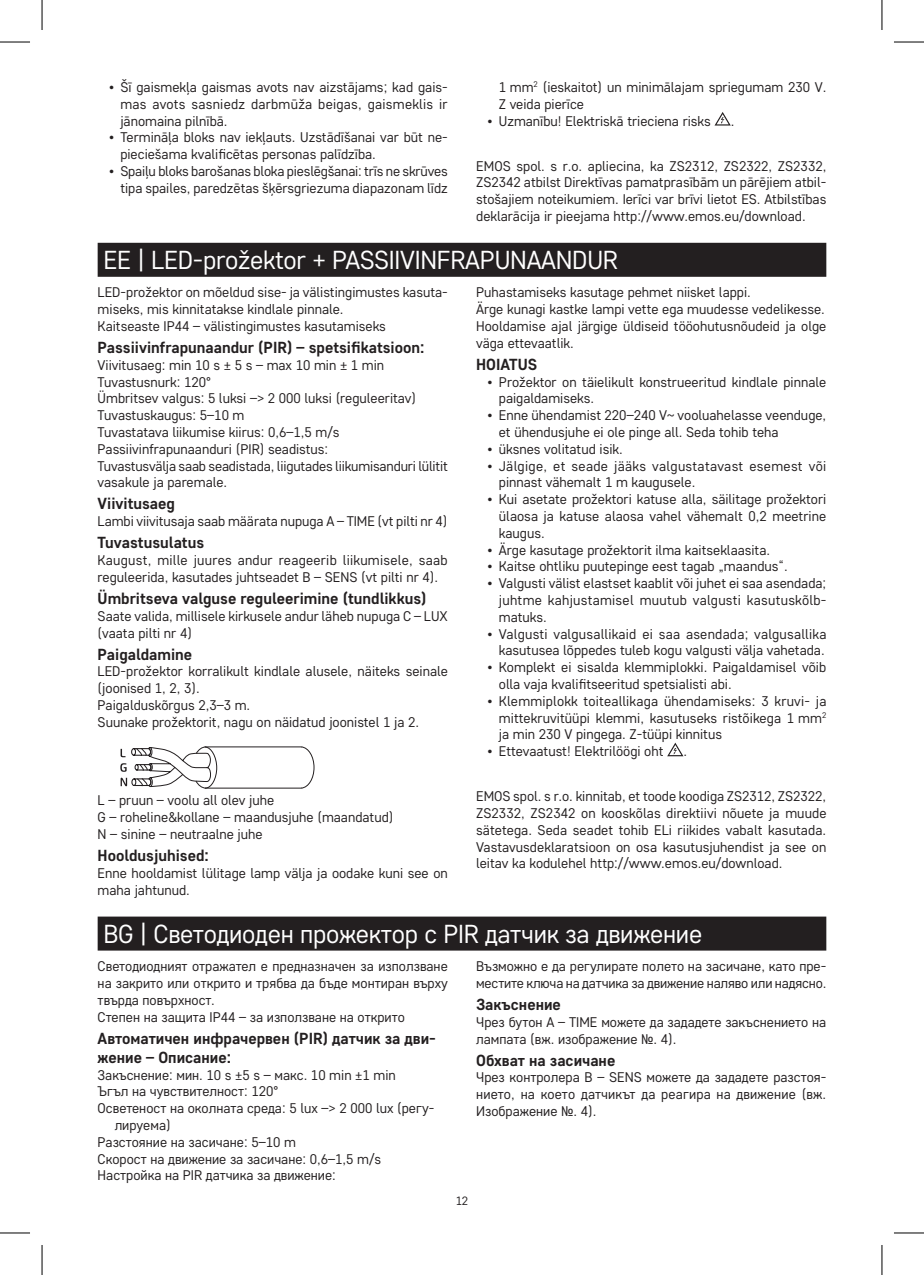
<style>
.page{position:relative;width:924px;height:1275px;background:#fff}
.page>*{position:absolute;margin:0;border:0;box-sizing:border-box;transform-origin:0 0}
.t1{font:26px "Core Sans D35";letter-spacing:-.01em;color:#fff}
.t2{font:700 16px/19.2px "Core Sans D55";color:#231f20}
.t3{font:14px/16.8px "Core Sans D35";color:#231f20}
.t4{font:14px/16.8px "Core Sans D35";letter-spacing:.02em;color:#231f20}
.t5{font:12px "Core Sans D35";color:#231f20}
</style>
<div class="page">
<svg style="left:714px;top:112px;width:16px;height:14px"></svg>
<div style="left:98px;top:243px;width:727px;height:34px;background:#231f20"></div>
<svg style="left:120px;top:746px;width:195px;height:43px"></svg>
<svg style="left:667px;top:742px;width:16px;height:14px"></svg>
<div style="left:98px;top:916px;width:727px;height:34px;background:#231f20"></div>
<hr style="left:0;top:42px;width:30px;height:1px;background:#000">
<hr style="left:893px;top:42px;width:30px;height:1px;background:#000">
<hr style="left:0;top:1232px;width:30px;height:1px;background:#000">
<hr style="left:893px;top:1232px;width:30px;height:1px;background:#000">
<hr style="left:42px;top:0;width:1px;height:30px;background:#000">
<hr style="left:42px;top:1245px;width:1px;height:30px;background:#000">
<hr style="left:881px;top:0;width:1px;height:30px;background:#000">
<hr style="left:881px;top:1245px;width:1px;height:30px;background:#000">
<p class="t3" style="left:120px;top:78px;width:329px;text-align:justify;text-indent:-11px">• Šī gaismekļa gaismas avots nav aizstājams; kad gais&shy;mas avots sasniedz darbmūža beigas, gaismeklis ir jānomaina pilnībā.</p>
<p class="t3" style="left:120px;top:129px;width:329px;text-indent:-11px">• Termināļa bloks nav iekļauts. Uzstādīšanai var būt ne&shy;pieciešama kvalificētas personas palīdzība.</p>
<p class="t3" style="left:109px;top:162px;width:340px;text-align:right">• Spaiļu bloks barošanas bloka pieslēgšanai: trīs ne skrūves tipa spailes, paredzētas šķērsgriezuma diapazonam līdz</p>
<p class="t3" style="left:498px;top:78px;width:329px">1 mm<sup>2</sup> (ieskaitot) un minimālajam spriegumam 230 V.<br>Z veida pierīce</p>
<p class="t3" style="left:487px;top:112px;width:225px">• Uzmanību! Elektriskā trieciena risks</p>
<p class="t3" style="left:730px;top:112px;width:5px">.</p>
<p class="t3" style="left:476px;top:157px;width:351px;text-align:justify">EMOS spol. s r.o. apliecina, ka ZS2312, ZS2322, ZS2332, ZS2342 atbilst Direktīvas pamatprasībām un pārējiem atbil&shy;stošajiem noteikumiem. Ierīci var brīvi lietot ES. Atbilstības deklarācija ir pieejama http://www.emos.eu/download.</p>
<h1 class="t1" style="left:103px;top:243px;width:516px">EE | LED-prožektor + PASSIIVINFRAPUNAANDUR</h1>
<p class="t3" style="left:98px;top:283px;width:351px">LED-prožektor on mõeldud sise- ja välistingimustes kasuta&shy;miseks, mis kinnitatakse kindlale pinnale.<br>Kaitseaste IP44 – välistingimustes kasutamiseks</p>
<p class="t2" style="left:98px;top:337px;width:328px">Passiivinfrapunaandur (PIR) – spetsifikatsioon:</p>
<p class="t3" style="left:98px;top:356px;width:351px">Viivitusaeg: min 10 s ± 5 s – max 10 min ± 1 min Tuvastusnurk: 120°<br>Ümbritsev valgus: 5 luksi –&gt; 2 000 luksi (reguleeritav)<br>Tuvastuskaugus: 5–10 m<br>Tuvastatava liikumise kiirus: 0,6–1,5 m/s Passiivinfrapunaanduri (PIR) seadistus:<br>Tuvastusvälja saab seadistada, liigutades liikumisanduri lülitit vasakule ja paremale.</p>
<p class="t2" style="left:98px;top:494px;width:79px">Viivitusaeg</p>
<p class="t3" style="left:98px;top:512px;width:351px">Lambi viivitusaja saab määrata nupuga A – TIME (vt pilti nr 4)</p>
<p class="t2" style="left:98px;top:532px;width:108px">Tuvastusulatus</p>
<p class="t3" style="left:98px;top:551px;width:351px">Kaugust, mille juures andur reageerib liikumisele, saab reguleerida, kasutades juhtseadet B – SENS (vt pilti nr 4).</p>
<p class="t2" style="left:98px;top:588px;width:330px">Ümbritseva valguse reguleerimine (tundlikkus)</p>
<p class="t3" style="left:98px;top:607px;width:351px">Saate valida, millisele kirkusele andur läheb nupuga C – LUX (vaata pilti nr 4)</p>
<p class="t2" style="left:98px;top:644px;width:96px">Paigaldamine</p>
<p class="t3" style="left:98px;top:662px;width:352px">LED-prožektor korralikult kindlale alusele, näiteks seinale (joonised 1, 2, 3).<br>Paigalduskõrgus 2,3–3 m.<br>Suunake prožektorit, nagu on näidatud joonistel 1 ja 2.</p>
<p class="t3" style="left:476px;top:283px;width:351px">Puhastamiseks kasutage pehmet niisket lappi.<br>Ärge kunagi kastke lampi vette ega muudesse vedelikesse.<br>Hooldamise ajal järgige üldiseid tööohutusnõudeid ja olge väga ettevaatlik.</p>
<p class="t2" style="left:476px;top:354px;width:62px">HOIATUS</p>
<p class="t3" style="left:498px;top:373px;width:329px;text-indent:-11px">• Prožektor on täielikult konstrueeritud kindlale pinnale paigaldamiseks.</p>
<p class="t3" style="left:498px;top:406px;width:329px;text-indent:-11px">• Enne ühendamist 220–240 V~ vooluahelasse veenduge, et ühendusjuhe ei ole pinge all. Seda tohib teha</p>
<p class="t3" style="left:487px;top:440px;width:137px">• üksnes volitatud isik.</p>
<p class="t4" style="left:498px;top:457px;width:329px;text-indent:-11px">• Jälgige, et seade jääks valgustatavast esemest või pinnast vähemalt 1 m kaugusele.</p>
<p class="t3" style="left:498px;top:490px;width:329px;text-align:justify;text-indent:-11px">• Kui asetate prožektori katuse alla, säilitage prožektori ülaosa ja katuse alaosa vahel vähemalt 0,2 meetrine kaugus.</p>
<p class="t3" style="left:487px;top:541px;width:284px">• Ärge kasutage prožektorit ilma kaitseklaasita.</p>
<p class="t3" style="left:487px;top:557px;width:301px">• Kaitse ohtliku puutepinge eest tagab „maandus“.</p>
<p class="t3" style="left:498px;top:574px;width:329px;text-align:justify;text-indent:-11px">• Valgusti välist elastset kaablit või juhet ei saa asendada; juhtme kahjustamisel muutub valgusti kasutuskõlb&shy;matuks.</p>
<p class="t3" style="left:487px;top:625px;width:340px;text-align:right">• Valgusti valgusallikaid ei saa asendada; valgusallika kasutusea lõppedes tuleb kogu valgusti välja vahetada.</p>
<p class="t3" style="left:498px;top:658px;width:329px;text-indent:-11px">• Komplekt ei sisalda klemmiplokki. Paigaldamisel võib olla vaja kvalifitseeritud spetsialisti abi.</p>
<p class="t3" style="left:498px;top:692px;width:329px;text-align:justify;text-indent:-11px">• Klemmiplokk toiteallikaga ühendamiseks: 3 kruvi- ja mittekruvitüüpi klemmi, kasutuseks ristõikega 1 mm<sup>2 </sup>ja min 230 V pingega. Z-tüüpi kinnitus</p>
<p class="t3" style="left:487px;top:742px;width:177px">• Ettevaatust! Elektrilöögi oht</p>
<p class="t3" style="left:683px;top:742px;width:5px">.</p>
<p class="t3" style="left:476px;top:787px;width:352px;text-align:justify">EMOS spol. s r.o. kinnitab, et toode koodiga ZS2312, ZS2322, ZS2332, ZS2342 on kooskõlas direktiivi nõuete ja muude sätetega. Seda seadet tohib ELi riikides vabalt kasutada.<br>Vastavusdeklaratsioon on osa kasutusjuhendist ja see on leitav ka kodulehel http://www.emos.eu/download.</p>
<p class="t3" style="left:98px;top:791px;width:297px">L – pruun – voolu all olev juhe<br>G – roheline&amp;kollane – maandusjuhe (maandatud)<br>N – sinine – neutraalne juhe</p>
<p class="t2" style="left:98px;top:845px;width:113px">Hooldusjuhised:</p>
<p class="t3" style="left:98px;top:864px;width:351px">Enne hooldamist lülitage lamp välja ja oodake kuni see on maha jahtunud.</p>
<h1 class="t1" style="left:103px;top:917px;width:600px">BG | Светодиоден прожектор с PIR датчик за движение</h1>
<p class="t3" style="left:98px;top:957px;width:351px">Светодиодният отражател е предназначен за използване на закрито или открито и трябва да бъде монтиран върху твърда повърхност.<br>Степен на защита IP44 – за използване на открито</p>
<p class="t2" style="left:98px;top:1028px;width:339px">Автоматичен инфрачервен (PIR) датчик за дви&shy;жение – Описание:</p>
<p class="t3" style="left:98px;top:1065px;width:299px">Закъснение: мин. 10 s ±5 s – макс. 10 min ±1 min</p>
<p class="t3" style="left:98px;top:1082px;width:182px">Ъгъл на чувствителност: 120°</p>
<p class="t3" style="left:98px;top:1099px;width:338px">Осветеност на околната среда: 5 lux –&gt; 2 000 lux (регу-</p>
<p class="t3" style="left:115px;top:1116px;width:58px">лируема)</p>
<p class="t3" style="left:98px;top:1133px;width:200px">Разстояние на засичане: 5–10 m</p>
<p class="t3" style="left:98px;top:1149px;width:285px">Скорост на движение за засичане: 0,6–1,5 m/s</p>
<p class="t3" style="left:98px;top:1166px;width:240px">Настройка на PIR датчика за движение:</p>
<p class="t3" style="left:476px;top:957px;width:352px">Възможно е да регулирате полето на засичане, като пре&shy;местите ключа на датчика за движение наляво или надясно.</p>
<p class="t2" style="left:476px;top:994px;width:86px">Закъснение</p>
<p class="t3" style="left:476px;top:1013px;width:351px">Чрез бутон A – TIME можете да зададете закъснението на лампата (вж. изображение №. 4).</p>
<p class="t2" style="left:476px;top:1050px;width:141px">Обхват на засичане</p>
<p class="t3" style="left:476px;top:1068px;width:351px;text-align:justify">Чрез контролера B – SENS можете да зададете разстоя&shy;нието, на което датчикът да реагира на движение (вж.<br>Изображение №. 4).</p>
<p class="t5" style="left:455px;top:1192px;width:14px">12</p>
</div>
